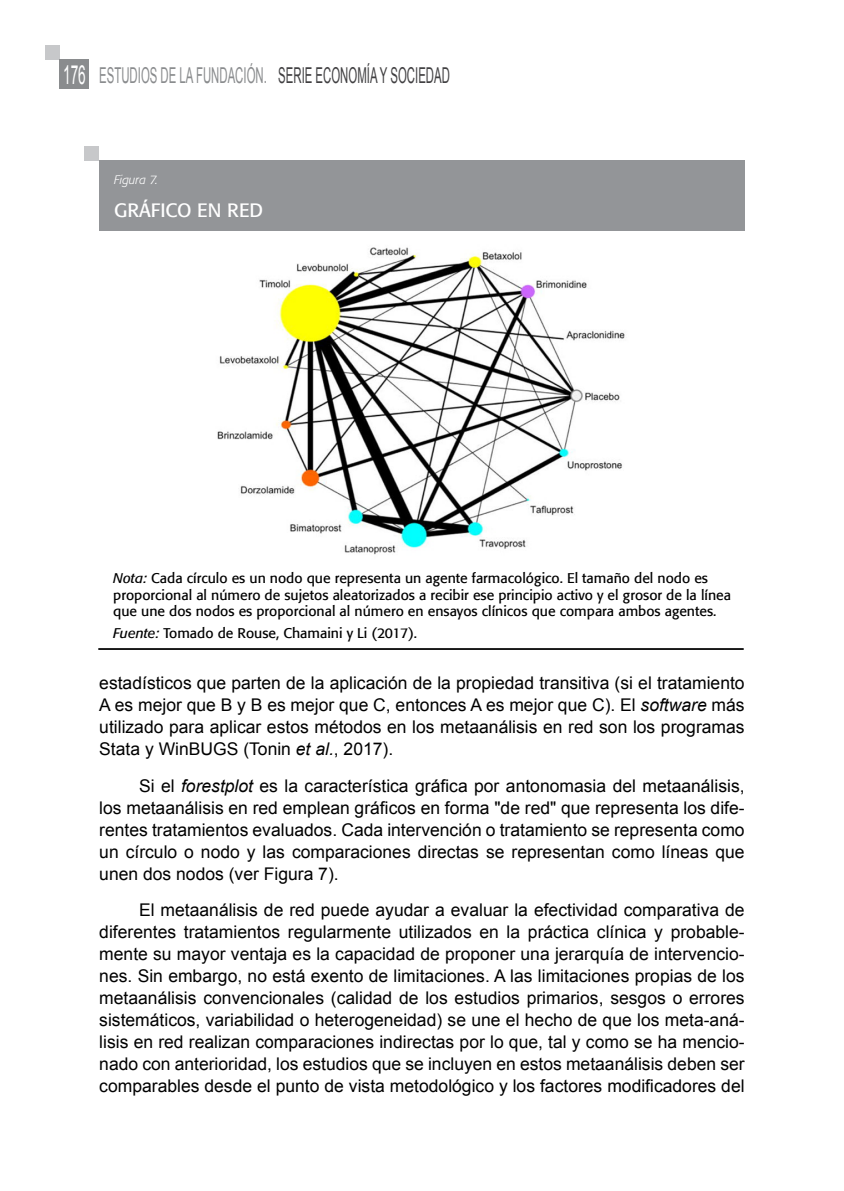
<style>
.page{position:relative;width:844px;height:1191px;background:#fff}
.page>*{position:absolute;margin:0;border:0;box-sizing:border-box;transform-origin:0 0}
.t1{font:21.88px "Arial";color:#8a8c8e;scale:.52 1}
.t2{font:19.25px "Formata";color:#fff}
.t3{font:17.5px/21.9px "Arial";color:#000;text-align:justify}
.t4{font:14px/16.8px "Formata";color:#000}
.t5{font:italic 300 12.25px "Formata";color:#fff}
.s1{font-size:26.25px;color:#fff}
.s2{color:#414042}
.s3{font-style:italic}
</style>
<div class="page">
<div style="left:45px;top:45px;width:15px;height:15px;background:#c7c8ca"></div>
<div style="left:60px;top:60px;width:29px;height:29px;background:#8a8c8e"></div>
<hr style="left:98px;top:648px;width:645px;height:2px;background:#000">
<div style="left:84px;top:146px;width:15px;height:14px;background:#c7c8ca"></div>
<div style="left:99px;top:160px;width:645px;height:71px;background:#939598"></div>
<img style="left:217px;top:247px;width:408px;height:308px">
<p class="t1" style="left:63px;top:61px;width:745px"><span class="s1">176</span> ESTUDIOS DE LA FUNDACIÓN. <span class="s2">SERIE ECONOMÍA Y SOCIEDAD</span></p>
<p class="t5" style="left:114px;top:172px;width:45px">Figura 7.</p>
<p class="t2" style="left:114px;top:198px;width:150px">GRÁFICO EN RED</p>
<p class="t4" style="left:113px;top:569px;width:619px"><span class="s3">Nota:</span> Cada círculo es un nodo que representa un agente farmacológico. El tamaño del nodo es proporcional al número de sujetos aleatorizados a recibir ese principio activo y el grosor de la línea que une dos nodos es proporcional al número en ensayos clínicos que compara ambos agentes.</p>
<p class="t4" style="left:113px;top:625px;width:305px"><span class="s3">Fuente:</span> Tomado de Rouse, Chamaini y Li (2017).</p>
<p class="t3" style="left:99px;top:672px;width:646px">estadísticos que parten de la aplicación de la propiedad transitiva (si el tratamiento A es mejor que B y B es mejor que C, entonces A es mejor que C). El <span class="s3">software</span> más utilizado para aplicar estos métodos en los metaanálisis en red son los programas Stata y WinBUGS (Tonin <span class="s3">et al.</span>, 2017).</p>
<p class="t3" style="left:99px;top:775px;width:646px;text-indent:40px">Si el <span class="s3">forestplot</span> es la característica gráfica por antonomasia del metaanálisis, los metaanálisis en red emplean gráficos en forma "de red" que representa los dife&shy;rentes tratamientos evaluados. Cada intervención o tratamiento se representa como un círculo o nodo y las comparaciones directas se representan como líneas que unen dos nodos (ver Figura 7).</p>
<p class="t3" style="left:99px;top:899px;width:646px;text-indent:40px">El metaanálisis de red puede ayudar a evaluar la efectividad comparativa de diferentes tratamientos regularmente utilizados en la práctica clínica y probable&shy;mente su mayor ventaja es la capacidad de proponer una jerarquía de intervencio&shy;nes. Sin embargo, no está exento de limitaciones. A las limitaciones propias de los metaanálisis convencionales (calidad de los estudios primarios, sesgos o errores sistemáticos, variabilidad o heterogeneidad) se une el hecho de que los meta-aná&shy;lisis en red realizan comparaciones indirectas por lo que, tal y como se ha mencio&shy;nado con anterioridad, los estudios que se incluyen en estos metaanálisis deben ser comparables desde el punto de vista metodológico y los factores modificadores del</p>
</div>
